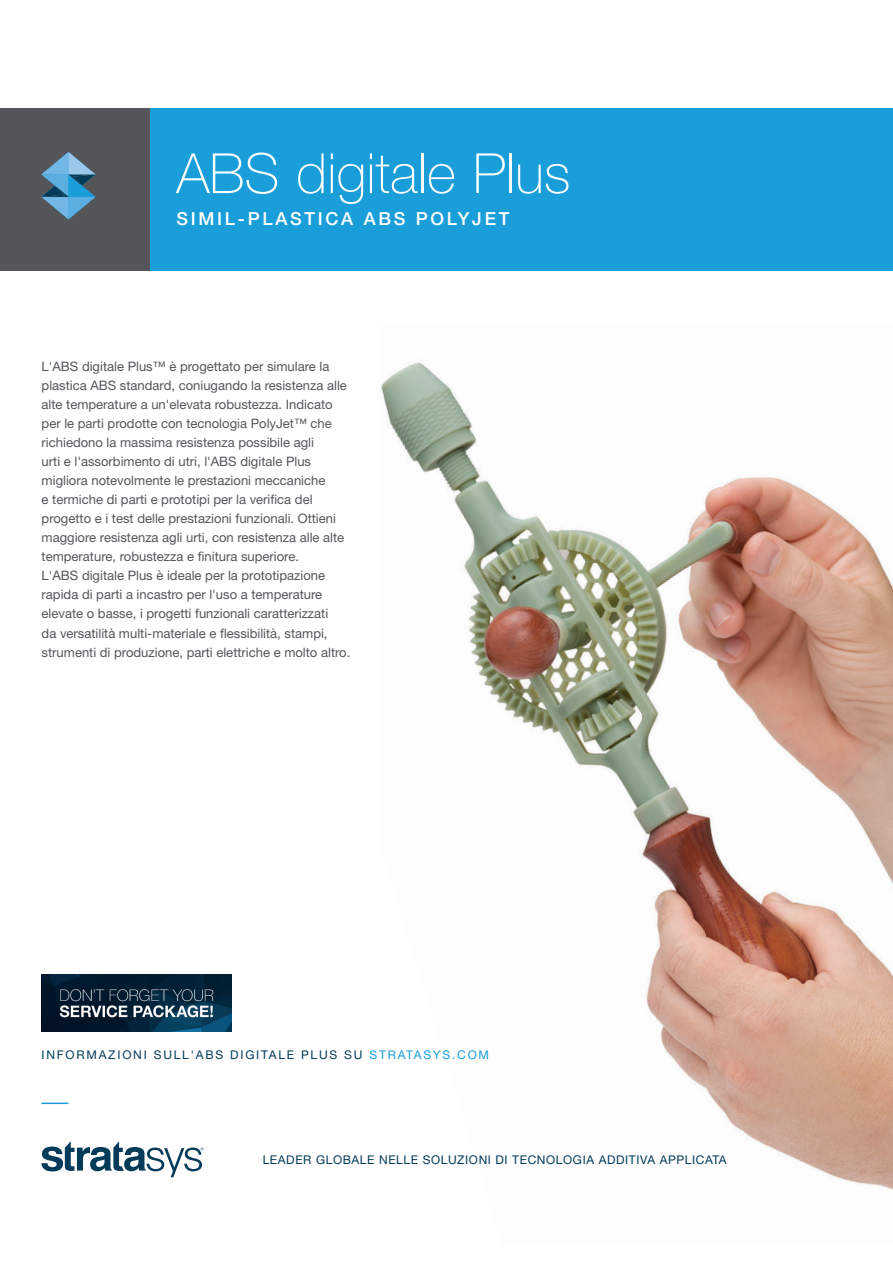
<style>
.page{position:relative;width:893px;height:1263px;background:#fff}
.page>*{position:absolute;margin:0;border:0;box-sizing:border-box;transform-origin:0 0}
.t1{font:100 55.5px "Helvetica Neue LT Std";color:#fff}
.t2{font:500 18px "Helvetica Neue LT Std";letter-spacing:.15em;color:#fff}
.t3{font:13.05px/19px "Helvetica Neue LT Std";color:#54565a}
.t4{font:12px "Helvetica Neue LT Std";letter-spacing:.05em;color:#023b5a}
.t5{font:12px "Helvetica Neue LT Std";letter-spacing:.15em;color:#023b5a}
.s1{color:#199eda}
</style>
<div class="page">
<svg style="left:41px;top:1141px;width:162px;height:36px"></svg>
<hr style="left:41px;top:1102px;width:27px;height:2px;background:#199eda">
<div style="left:131px;top:108px;width:762px;height:162px;background:#199eda"></div>
<div style="left:0;top:108px;width:149px;height:162px;background:#54565a"></div>
<svg style="left:41px;top:152px;width:54px;height:67px"></svg>
<img style="left:381px;top:362px;width:512px;height:828px">
<img style="left:42px;top:975px;width:189px;height:57px">
<h1 class="t1" style="left:176px;top:142px;width:395px">ABS digitale Plus</h1>
<h2 class="t2" style="left:176px;top:207px;width:334px">SIMIL-PLASTICA ABS POLYJET</h2>
<p class="t3" style="left:42px;top:356px;width:310px">L'ABS digitale Plus™ è progettato per simulare la plastica ABS standard, coniugando la resistenza alle alte temperature a un'elevata robustezza. Indicato per le parti prodotte con tecnologia PolyJet™ che richiedono la massima resistenza possibile agli<br>urti e l'assorbimento di utri, l'ABS digitale Plus migliora notevolmente le prestazioni meccaniche<br>e termiche di parti e prototipi per la verifica del progetto e i test delle prestazioni funzionali. Ottieni maggiore resistenza agli urti, con resistenza alle alte temperature, robustezza e finitura superiore.<br>L'ABS digitale Plus è ideale per la prototipazione rapida di parti a incastro per l'uso a temperature elevate o basse, i progetti funzionali caratterizzati<br>da versatilità multi-materiale e flessibilità, stampi, strumenti di produzione, parti elettriche e molto altro.</p>
<p class="t5" style="left:41px;top:1048px;width:449px">INFORMAZIONI SULL'ABS DIGITALE PLUS SU <span class="s1">STRATASYS.COM</span></p>
<p class="t4" style="left:263px;top:1152px;width:465px">LEADER GLOBALE NELLE SOLUZIONI DI TECNOLOGIA ADDITIVA APPLICATA</p>
</div>
